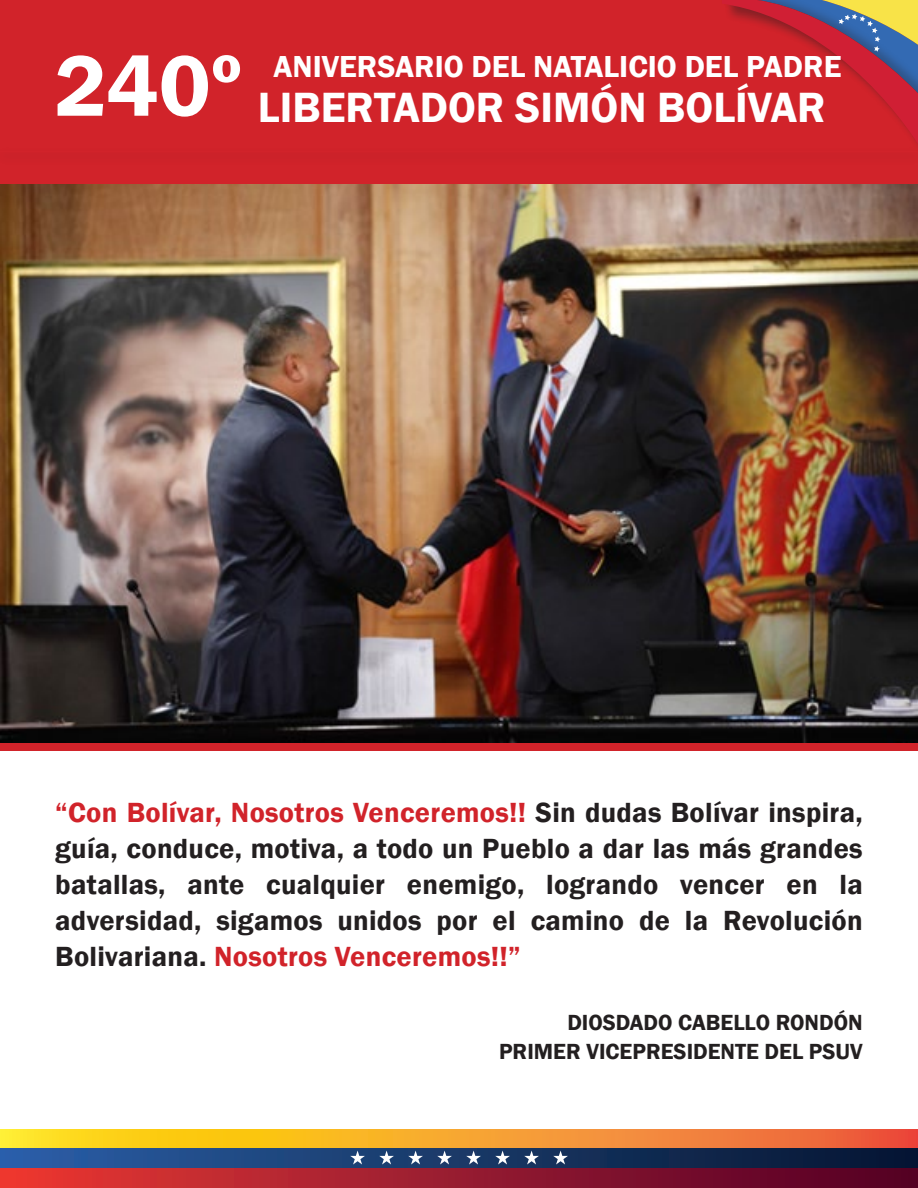
<style>
.page{position:relative;width:918px;height:1188px;background:#fff}
.page>*{position:absolute;margin:0;border:0;box-sizing:border-box;transform-origin:0 0}
.Estilo_de_párrafo_1{font:600 89.1px "Franklin Gothic";color:#fff}
.Estilo_de_párrafo_1-2{font:600 43.5px "Franklin Gothic";color:#fff}
.Estilo_de_párrafo_1-3{font:600 31.2px "Franklin Gothic";color:#fff}
.Estilo_de_párrafo_1-4{font:600 28.5px/36px "Franklin Gothic";letter-spacing:.01em;color:#231f20;text-align:justify}
.Estilo_de_párrafo_1-5{font:600 22.5px "Franklin Gothic";color:#231f20}
.s1{color:#d1232a}
</style>
<div class="page">
<div style="left:0;top:547px;width:918px;height:203px;background:#d1232a"></div>
<div style="left:0;top:0;width:918px;height:184px;background:#d1232a"></div>
<svg style="left:0;top:1130px;width:918px;height:18px"></svg>
<div style="left:0;top:1148px;width:918px;height:20px;background:linear-gradient(to right,#2b5ea5,#06142f)"></div>
<div style="left:0;top:1168px;width:918px;height:20px;background:linear-gradient(to right,#e83934,#4d0027)"></div>
<svg style="left:350px;top:1151px;width:15px;height:14px"></svg>
<svg style="left:379px;top:1151px;width:15px;height:14px"></svg>
<svg style="left:408px;top:1151px;width:15px;height:14px"></svg>
<svg style="left:437px;top:1151px;width:15px;height:14px"></svg>
<svg style="left:466px;top:1151px;width:15px;height:14px"></svg>
<svg style="left:495px;top:1151px;width:15px;height:14px"></svg>
<svg style="left:524px;top:1151px;width:15px;height:14px"></svg>
<svg style="left:553px;top:1151px;width:15px;height:14px"></svg>
<img style="left:1px;top:184px;width:917px;height:558px">
<div style="left:724px;top:0;width:194px;height:161px;background:#cc2229"></div>
<div style="left:723px;top:0;width:195px;height:150px;background:#d1232a"></div>
<svg style="left:727px;top:0;width:191px;height:144px"></svg>
<p class="Estilo_de_párrafo_1" style="left:55px;top:31px;width:189px">240º</p>
<p class="Estilo_de_párrafo_1-3" style="left:274px;top:48px;width:569px">ANIVERSARIO DEL NATALICIO DEL PADRE</p>
<p class="Estilo_de_párrafo_1-2" style="left:258px;top:81px;width:569px">LIBERTADOR SIMÓN BOLÍVAR</p>
<p class="Estilo_de_párrafo_1-4" style="left:55px;top:795px;width:809px"><span class="s1">“Con Bolívar, Nosotros Venceremos!!</span> Sin dudas Bolívar inspira, guía, conduce, motiva, a todo un Pueblo a dar las más grandes batallas, ante cualquier enemigo, logrando vencer en la adversidad, sigamos unidos por el camino de la Revolución Bolivariana. <span class="s1">Nosotros Venceremos!!”</span></p>
<p class="Estilo_de_párrafo_1-5" style="left:567px;top:1009px;width:297px">DIOSDADO CABELLO RONDÓN</p>
<p class="Estilo_de_párrafo_1-5" style="left:499px;top:1038px;width:365px">PRIMER VICEPRESIDENTE DEL PSUV</p>
</div>
